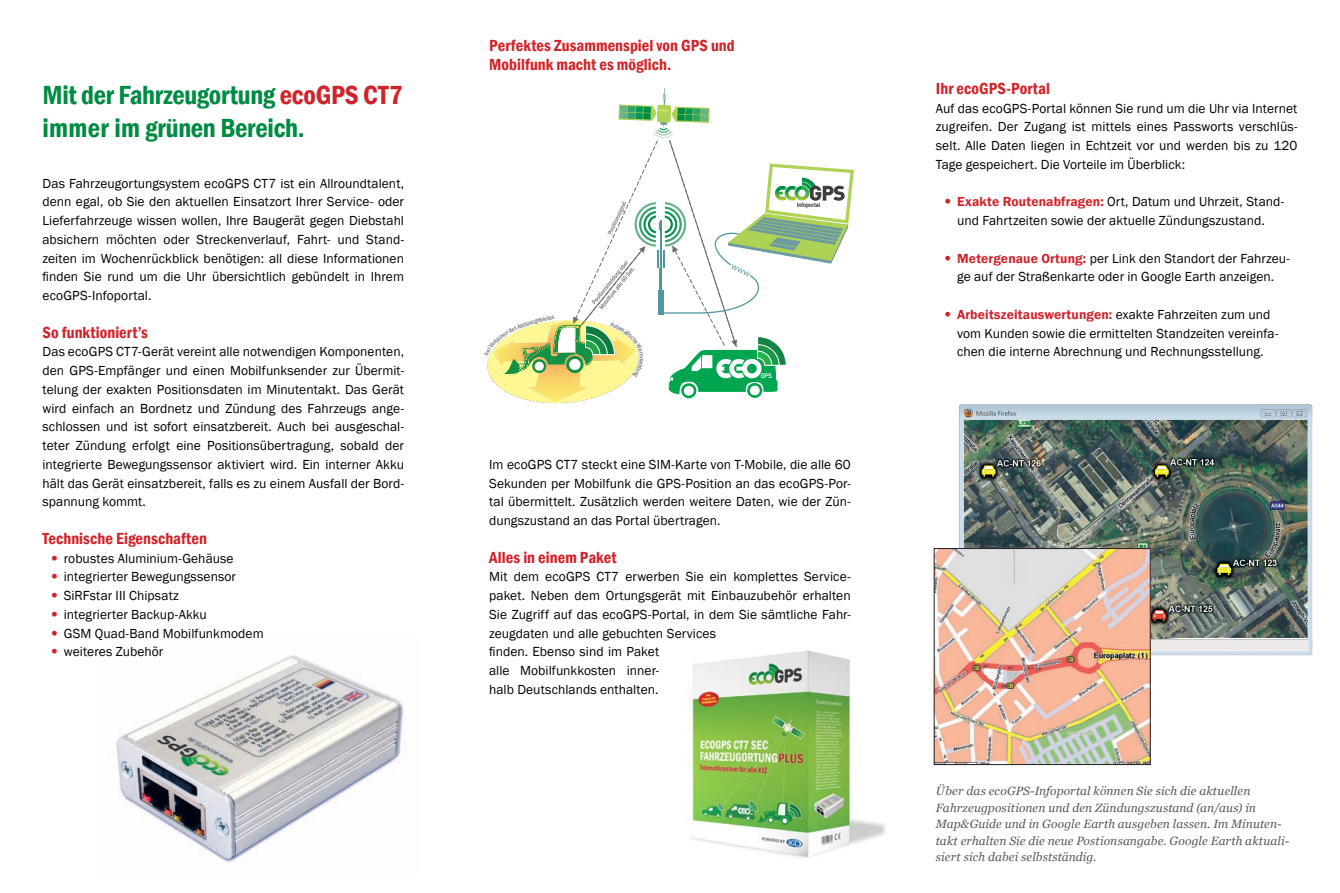
<style>
.page{position:relative;width:1340px;height:893px;background:#fff}
.page>*{position:absolute;margin:0;border:0;box-sizing:border-box;transform-origin:0 0}
.Headline_1{font:600 condensed 27px/33px "Franklin Gothic";letter-spacing:-.01em;color:#008b43}
.Headline_2{font:600 condensed 16.5px "Franklin Gothic";letter-spacing:.005em;color:#d1232a}
.Headline_2__ohne_Bas{font:600 condensed 16.5px/18.8px "Franklin Gothic";letter-spacing:.005em;color:#d1232a}
.Textkörper{font:13.5px/18.8px "Franklin Gothic";letter-spacing:.005em;color:#000;text-align:justify}
.Textkörper__Bullets{font:13.5px/18.8px "Franklin Gothic";letter-spacing:.005em;color:#000;text-align:center}
.Abbildungen{font:italic 12px/16.5px "Georgia";letter-spacing:.01em;color:#57585a}
.t1{font:6.6px "DIN 1451 Mittelschrift Regular";color:#fff}
.t2{font:500 condensed 6.45px "Franklin Gothic";color:#231f20}
.s1{color:#d1232a}
.s2{font-family:"Helvetica Neue LT Std";font-weight:700;color:#d1232a}
.s3{font-weight:600;color:#d1232a}
</style>
<div class="page">
<img style="left:691px;top:650px;width:195px;height:208px">
<img style="left:116px;top:655px;width:288px;height:207px">
<img style="left:959px;top:404px;width:353px;height:252px">
<img style="left:936px;top:550px;width:212px;height:213px">
<div style="left:934px;top:548px;width:216px;height:217px;border:1px solid #231f20"></div>
<svg style="left:487px;top:88px;width:367px;height:315px"></svg>
<p class="Headline_1" style="left:43px;top:78px;width:362px">Mit der Fahrzeugortung <span class="s1">ecoGPS CT7 </span>immer im grünen Bereich.</p>
<p class="Textkörper" style="left:43px;top:174px;width:363px">Das Fahrzeugortungsystem ecoGPS CT7 ist ein Allroundtalent, denn egal, ob Sie den aktuellen Einsatzort Ihrer Service- oder Lieferfahrzeuge wissen wollen, Ihre Baugerät gegen Diebstahl absichern möchten oder Streckenverlauf, Fahrt- und Stand&shy;zeiten im Wochenrückblick benötigen: all diese Informationen finden Sie rund um die Uhr übersichtlich gebündelt in Ihrem ecoGPS-Infoportal.</p>
<p class="Headline_2" style="left:43px;top:321px;width:107px">So funktioniert’s</p>
<p class="Textkörper" style="left:43px;top:343px;width:363px">Das ecoGPS CT7-Gerät vereint alle notwendigen Komponenten, den GPS-Empfänger und einen Mobilfunksender zur Übermit&shy;telung der exakten Positionsdaten im Minutentakt. Das Gerät wird einfach an Bordnetz und Zündung des Fahrzeugs ange&shy;schlossen und ist sofort einsatzbereit. Auch bei ausgeschal&shy;teter Zündung erfolgt eine Positionsübertragung, sobald der integrierte Bewegungssensor aktiviert wird. Ein interner Akku hält das Gerät einsatzbereit, falls es zu einem Ausfall der Bord&shy;spannung kommt.</p>
<p class="Headline_2" style="left:43px;top:527px;width:166px">Technische Eigenschaften</p>
<p class="Textkörper__Bullets" style="left:51px;top:549px;width:184px"><span class="s2">•</span> robustes Aluminium-Gehäuse</p>
<p class="Textkörper__Bullets" style="left:51px;top:568px;width:186px"><span class="s2">•</span> integrierter Bewegungssensor</p>
<p class="Textkörper__Bullets" style="left:51px;top:586px;width:129px"><span class="s2">•</span> SiRFstar III Chipsatz</p>
<p class="Textkörper__Bullets" style="left:51px;top:605px;width:157px"><span class="s2">•</span> integrierter Backup-Akku</p>
<p class="Textkörper__Bullets" style="left:51px;top:624px;width:214px"><span class="s2">•</span> GSM Quad-Band Mobilfunkmodem</p>
<p class="Textkörper__Bullets" style="left:51px;top:643px;width:114px"><span class="s2">•</span> weiteres Zubehör</p>
<p class="Headline_2__ohne_Bas" style="left:489px;top:36px;width:247px">Perfektes Zusammenspiel von GPS und<br>Mobilfunk macht es möglich.</p>
<p class="t2" style="left:797px;top:201px;width:25px">Infoportal</p>
<p class="t1" style="left:761px;top:372px;width:13px">GPS</p>
<p class="Textkörper" style="left:489px;top:455px;width:363px">Im ecoGPS CT7 steckt eine SIM-Karte von T-Mobile, die alle 60<br>Sekunden per Mobilfunk die GPS-Position an das ecoGPS-Por&shy;tal übermittelt. Zusätzlich werden weitere Daten, wie der Zün&shy;dungszustand an das Portal übertragen.</p>
<p class="Headline_2" style="left:489px;top:546px;width:129px">Alles in einem Paket</p>
<p class="Textkörper" style="left:489px;top:568px;width:363px;text-align:left">Mit dem ecoGPS CT7 erwerben Sie ein komplettes Service&shy;paket. Neben dem Ortungsgerät mit Einbauzubehör erhalten Sie Zugriff auf das ecoGPS-Portal, in dem Sie sämtliche Fahr&shy;zeugdaten und alle gebuchten Services<br>finden. Ebenso sind im Paket<br>alle Mobilfunkkosten inner-<br>halb Deutschlands enthalten.</p>
<p class="Headline_2" style="left:935px;top:77px;width:116px">Ihr ecoGPS-Portal</p>
<p class="Textkörper" style="left:935px;top:99px;width:363px">Auf das ecoGPS-Portal können Sie rund um die Uhr via Internet zugreifen. Der Zugang ist mittels eines Passworts verschlüs&shy;selt. Alle Daten liegen in Echtzeit vor und werden bis zu 120<br>Tage gespeichert. Die Vorteile im Überblick:</p>
<p class="Textkörper__Bullets" style="left:944px;top:193px;width:341px"><span class="s2">•</span> <span class="s3">Exakte Routenabfragen:</span> Ort, Datum und Uhrzeit, Stand&shy;und Fahrtzeiten sowie der aktuelle Zündungszustand.</p>
<p class="Textkörper__Bullets" style="left:944px;top:249px;width:347px"><span class="s2">•</span> <span class="s3">Metergenaue Ortung:</span> per Link den Standort der Fahrzeu&shy;ge auf der Straßenkarte oder in Google Earth anzeigen.</p>
<p class="Textkörper__Bullets" style="left:957px;top:305px;width:323px;text-align:left;text-indent:-13px"><span class="s2">•</span> <span class="s3">Arbeitszeitauswertungen:</span> exakte Fahrzeiten zum und vom Kunden sowie die ermittelten Standzeiten vereinfa&shy;chen die interne Abrechnung und Rechnungsstellung.</p>
<p class="Abbildungen" style="left:935px;top:783px;width:355px">Über das ecoGPS-Infoportal können Sie sich die aktuellen Fahrzeugpositionen und den Zündungszustand (an/aus) in Map&amp;Guide und in Google Earth ausgeben lassen. Im Minuten&shy;takt erhalten Sie die neue Postionsangabe. Google Earth aktuali&shy;siert sich dabei selbstständig.</p>
</div>
